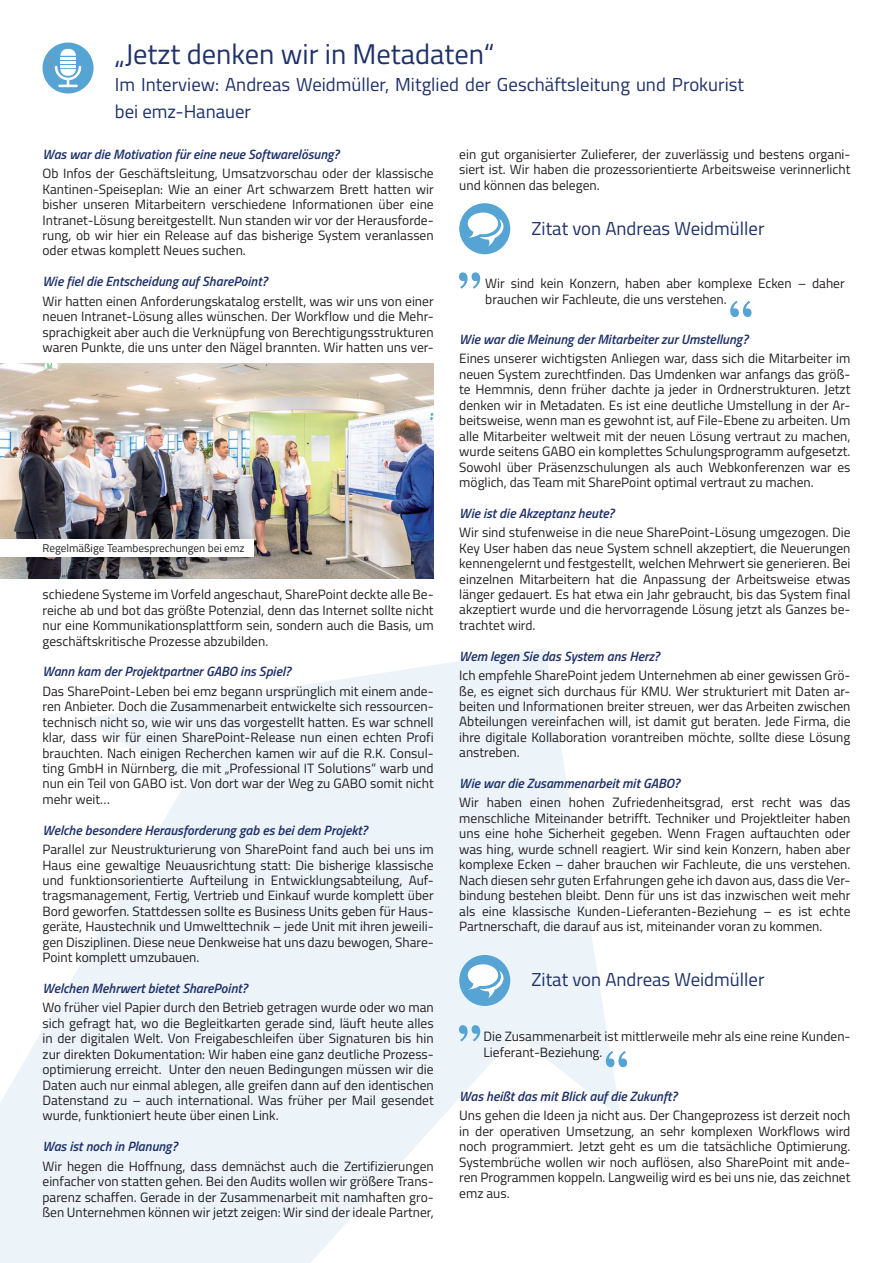
<style>
.page{position:relative;width:893px;height:1263px;background:#fff}
.page>*{position:absolute;margin:0;border:0;box-sizing:border-box;transform-origin:0 0}
.t1{font:700 54px "Copperplate Gothic";color:#56a4d3}
.t2{font:28.5px "Titillium";color:#1f3169}
.t3{font:18.75px/27px "Titillium";color:#1f3169}
.t4{font:13.5px/15.5px "Titillium";color:#231f20;text-align:justify}
.t5{font:italic 600 13.5px "Titillium";color:#1f3169}
.t6{font:11.25px "Titillium";color:#231f20}
</style>
<div class="page">
<svg style="left:0;top:648px;width:621px;height:615px;fill:#ecf3f9"></svg>
<img style="left:0;top:363px;width:434px;height:216px">
<div style="left:43px;top:43px;width:51px;height:51px;background:#56a4d3;border-radius:50%"></div>
<svg style="left:55px;top:66px;width:26px;height:21px"></svg>
<svg style="left:60px;top:49px;width:16px;height:7px"></svg>
<hr style="left:60px;top:57px;width:16px;height:3px;background:#fff">
<hr style="left:60px;top:61px;width:16px;height:3px;background:#fff">
<hr style="left:60px;top:65px;width:16px;height:3px;background:#fff">
<div style="left:0;top:539px;width:253px;height:18px;background:#fff"></div>
<div style="left:459px;top:955px;width:51px;height:51px;background:#56a4d3;border-radius:50%"></div>
<svg style="left:468px;top:964px;width:35px;height:34px"></svg>
<div style="left:459px;top:203px;width:51px;height:51px;background:#56a4d3;border-radius:50%"></div>
<svg style="left:468px;top:213px;width:35px;height:34px"></svg>
<h2 class="t2" style="left:115px;top:33px;width:381px">„Jetzt denken wir in Metadaten“</h2>
<h3 class="t3" style="left:115px;top:70px;width:631px">Im Interview: Andreas Weidmüller, Mitglied der Geschäftsleitung und Prokurist bei emz-Hanauer</h3>
<p class="t5" style="left:43px;top:144px;width:298px">Was war die Motivation für eine neue Softwarelösung?</p>
<p class="t4" style="left:43px;top:165px;width:393px">Ob Infos der Geschäftsleitung, Umsatzvorschau oder der klassische Kantinen-Speiseplan: Wie an einer Art schwarzem Brett hatten wir bisher unseren Mitarbeitern verschiedene Informationen über eine Intranet-Lösung bereitgestellt. Nun standen wir vor der Herausforde&shy;rung, ob wir hier ein Release auf das bisherige System veranlassen oder etwas komplett Neues suchen.</p>
<p class="t5" style="left:43px;top:271px;width:226px">Wie fiel die Entscheidung auf SharePoint?</p>
<p class="t4" style="left:43px;top:293px;width:393px">Wir hatten einen Anforderungskatalog erstellt, was wir uns von einer neuen Intranet-Lösung alles wünschen. Der Workflow und die Mehr&shy;sprachigkeit aber auch die Verknüpfung von Berechtigungsstrukturen waren Punkte, die uns unter den Nägel brannten. Wir hatten uns ver-</p>
<p class="t6" style="left:43px;top:540px;width:203px">Regelmäßige Teambesprechungen bei emz</p>
<p class="t4" style="left:43px;top:586px;width:393px">schiedene Systeme im Vorfeld angeschaut, SharePoint deckte alle Be&shy;reiche ab und bot das größte Potenzial, denn das Internet sollte nicht nur eine Kommunikationsplattform sein, sondern auch die Basis, um geschäftskritische Prozesse abzubilden.</p>
<p class="t5" style="left:43px;top:661px;width:250px">Wann kam der Projektpartner GABO ins Spiel?</p>
<p class="t4" style="left:43px;top:683px;width:393px">Das SharePoint-Leben bei emz begann ursprünglich mit einem ande&shy;ren Anbieter. Doch die Zusammenarbeit entwickelte sich ressourcen&shy;technisch nicht so, wie wir uns das vorgestellt hatten. Es war schnell klar, dass wir für einen SharePoint-Release nun einen echten Profi brauchten. Nach einigen Recherchen kamen wir auf die R.K. Consul&shy;ting GmbH in Nürnberg, die mit „Professional IT Solutions“ warb und nun ein Teil von GABO ist. Von dort war der Weg zu GABO somit nicht mehr weit…</p>
<p class="t5" style="left:43px;top:820px;width:327px">Welche besondere Herausforderung gab es bei dem Projekt?</p>
<p class="t4" style="left:43px;top:841px;width:393px">Parallel zur Neustrukturierung von SharePoint fand auch bei uns im Haus eine gewaltige Neuausrichtung statt: Die bisherige klassische und funktionsorientierte Aufteilung in Entwicklungsabteilung, Auf&shy;tragsmanagement, Fertig, Vertrieb und Einkauf wurde komplett über Bord geworfen. Stattdessen sollte es Business Units geben für Haus&shy;geräte, Haustechnik und Umwelttechnik – jede Unit mit ihren jeweili&shy;gen Disziplinen. Diese neue Denkweise hat uns dazu bewogen, Share-Point komplett umzubauen.</p>
<p class="t5" style="left:43px;top:978px;width:207px">Welchen Mehrwert bietet SharePoint?</p>
<p class="t4" style="left:43px;top:999px;width:393px">Wo früher viel Papier durch den Betrieb getragen wurde oder wo man sich gefragt hat, wo die Begleitkarten gerade sind, läuft heute alles in der digitalen Welt. Von Freigabeschleifen über Signaturen bis hin zur direkten Dokumentation: Wir haben eine ganz deutliche Prozess&shy;optimierung erreicht. Unter den neuen Bedingungen müssen wir die Daten auch nur einmal ablegen, alle greifen dann auf den identischen Datenstand zu – auch international. Was früher per Mail gesendet wurde, funktioniert heute über einen Link.</p>
<p class="t5" style="left:43px;top:1136px;width:136px">Was ist noch in Planung?</p>
<p class="t4" style="left:43px;top:1157px;width:393px">Wir hegen die Hoffnung, dass demnächst auch die Zertifizierungen einfacher von statten gehen. Bei den Audits wollen wir größere Trans&shy;parenz schaffen. Gerade in der Zusammenarbeit mit namhaften gro&shy;ßen Unternehmen können wir jetzt zeigen: Wir sind der ideale Partner,</p>
<p class="t4" style="left:459px;top:146px;width:393px">ein gut organisierter Zulieferer, der zuverlässig und bestens organi&shy;siert ist. Wir haben die prozessorientierte Arbeitsweise verinnerlicht und können das belegen.</p>
<h3 class="t3" style="left:531px;top:214px;width:234px">Zitat von Andreas Weidmüller</h3>
<h1 class="t1" style="left:455px;top:233px;width:31px">„</h1>
<p class="t4" style="left:485px;top:275px;width:361px;line-height:16.2px">Wir sind kein Konzern, haben aber komplexe Ecken – daher brauchen wir Fachleute, die uns verstehen.</p>
<h1 class="t1" style="left:726px;top:290px;width:31px">“</h1>
<p class="t5" style="left:459px;top:329px;width:290px">Wie war die Meinung der Mitarbeiter zur Umstellung?</p>
<p class="t4" style="left:459px;top:350px;width:393px">Eines unserer wichtigsten Anliegen war, dass sich die Mitarbeiter im neuen System zurechtfinden. Das Umdenken war anfangs das größ&shy;te Hemmnis, denn früher dachte ja jeder in Ordnerstrukturen. Jetzt denken wir in Metadaten. Es ist eine deutliche Umstellung in der Ar&shy;beitsweise, wenn man es gewohnt ist, auf File-Ebene zu arbeiten. Um alle Mitarbeiter weltweit mit der neuen Lösung vertraut zu machen, wurde seitens GABO ein komplettes Schulungsprogramm aufgesetzt.<br>Sowohl über Präsenzschulungen als auch Webkonferenzen war es möglich, das Team mit SharePoint optimal vertraut zu machen.</p>
<p class="t5" style="left:459px;top:503px;width:156px">Wie ist die Akzeptanz heute?</p>
<p class="t4" style="left:459px;top:524px;width:393px">Wir sind stufenweise in die neue SharePoint-Lösung umgezogen. Die Key User haben das neue System schnell akzeptiert, die Neuerungen kennengelernt und festgestellt, welchen Mehrwert sie generieren. Bei einzelnen Mitarbeitern hat die Anpassung der Arbeitsweise etwas länger gedauert. Es hat etwa ein Jahr gebraucht, bis das System final akzeptiert wurde und die hervorragende Lösung jetzt als Ganzes be&shy;trachtet wird.</p>
<p class="t5" style="left:459px;top:646px;width:202px">Wem legen Sie das System ans Herz?</p>
<p class="t4" style="left:459px;top:667px;width:393px">Ich empfehle SharePoint jedem Unternehmen ab einer gewissen Grö&shy;ße, es eignet sich durchaus für KMU. Wer strukturiert mit Daten ar&shy;beiten und Informationen breiter streuen, wer das Arbeiten zwischen Abteilungen vereinfachen will, ist damit gut beraten. Jede Firma, die ihre digitale Kollaboration vorantreiben möchte, sollte diese Lösung anstreben.</p>
<p class="t5" style="left:459px;top:773px;width:222px">Wie war die Zusammenarbeit mit GABO?</p>
<p class="t4" style="left:459px;top:794px;width:393px">Wir haben einen hohen Zufriedenheitsgrad, erst recht was das menschliche Miteinander betrifft. Techniker und Projektleiter haben uns eine hohe Sicherheit gegeben. Wenn Fragen auftauchten oder was hing, wurde schnell reagiert. Wir sind kein Konzern, haben aber komplexe Ecken – daher brauchen wir Fachleute, die uns verstehen.<br>Nach diesen sehr guten Erfahrungen gehe ich davon aus, dass die Ver&shy;bindung bestehen bleibt. Denn für uns ist das inzwischen weit mehr als eine klassische Kunden-Lieferanten-Beziehung – es ist echte Partnerschaft, die darauf aus ist, miteinander voran zu kommen.</p>
<h3 class="t3" style="left:531px;top:965px;width:234px">Zitat von Andreas Weidmüller</h3>
<h1 class="t1" style="left:455px;top:985px;width:31px">„</h1>
<p class="t4" style="left:483px;top:1027px;width:368px;line-height:16.2px">Die Zusammenarbeit ist mittlerweile mehr als eine reine Kunden-<br>Lieferant-Beziehung.</p>
<h1 class="t1" style="left:602px;top:1040px;width:31px">“</h1>
<p class="t5" style="left:459px;top:1086px;width:220px">Was heißt das mit Blick auf die Zukunft?</p>
<p class="t4" style="left:459px;top:1107px;width:393px">Uns gehen die Ideen ja nicht aus. Der Changeprozess ist derzeit noch in der operativen Umsetzung, an sehr komplexen Workflows wird noch programmiert. Jetzt geht es um die tatsächliche Optimierung.<br>Systembrüche wollen wir noch auflösen, also SharePoint mit ande&shy;ren Programmen koppeln. Langweilig wird es bei uns nie, das zeichnet emz aus.</p>
</div>
